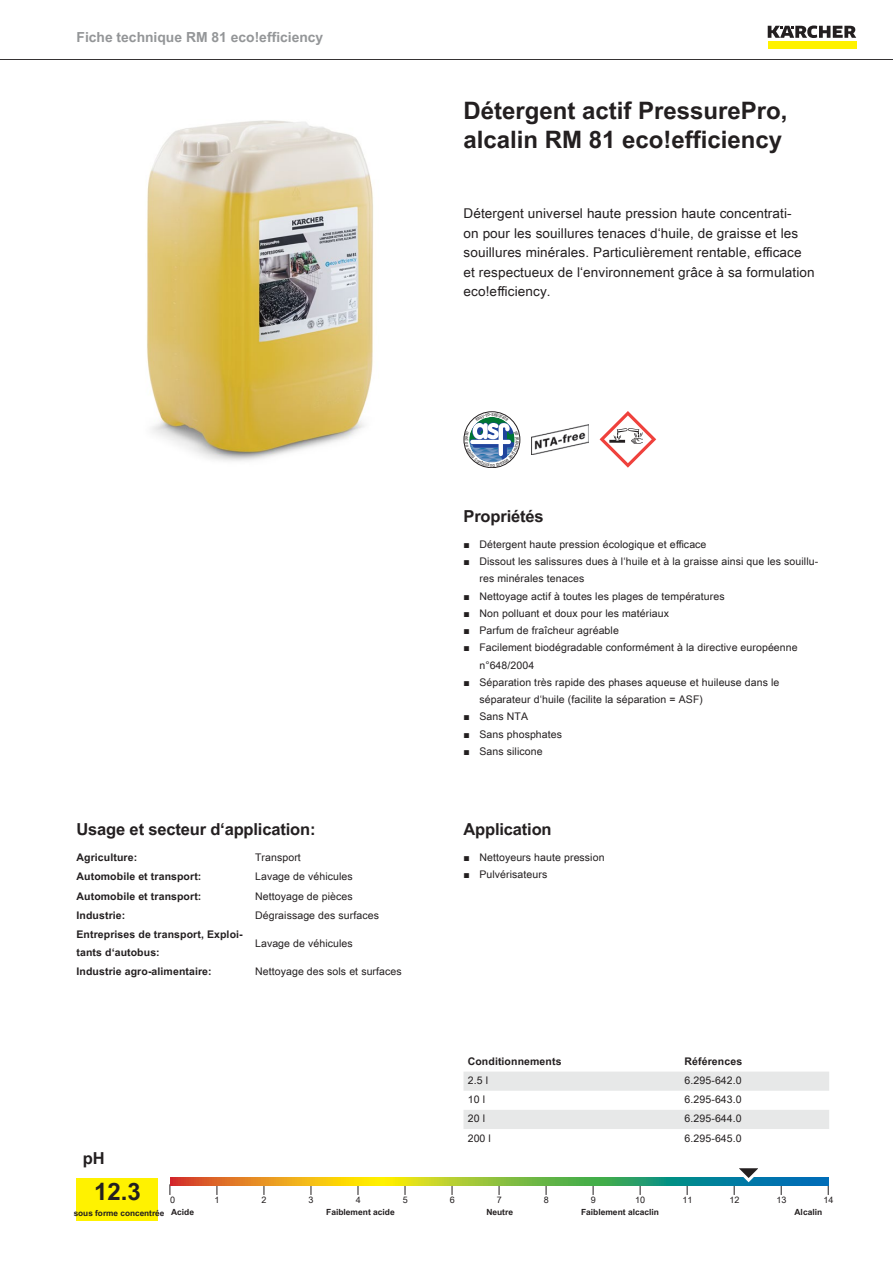
<style>
.page{position:relative;width:893px;height:1263px;background:#fff}
.page>*{position:absolute;margin:0;border:0;box-sizing:border-box;transform-origin:0 0}
.t1{font:700 24px/28.8px "Arial Unicode MS";color:#231f20}
.t2{font:700 16.5px "Arial Unicode MS";letter-spacing:-.01em;color:#231f20}
.t3{font:700 13.8px "Arial Unicode MS";color:#949698}
.t4{font:13.5px/19.5px "Arial Unicode MS";letter-spacing:.01em;color:#231f20}
.t5{font:10.5px/17.2px "Arial Unicode MS";letter-spacing:.01em;color:#231f20}
.t6{font:700 10.5px/17.2px "Arial Unicode MS";letter-spacing:.01em;color:#231f20}
.t7{font:9px "Arial Unicode MS";color:#231f20}
.t8{font:700 8.4px "Arial Unicode MS";color:#231f20}
.t9{font:700 8.25px "Arial Unicode MS";color:#231f20}
.s1{font-family:"Arial"}
.s2{font-size:8.4px}
</style>
<div class="page">
<hr style="left:0;top:59px;width:893px;height:1px;background:#231f20">
<div style="left:768px;top:42px;width:88px;height:7px;background:#fff200"></div>
<svg style="left:768px;top:26px;width:88px;height:12px"></svg>
<img style="left:146px;top:120px;width:227px;height:341px">
<img style="left:531px;top:424px;width:57px;height:30px">
<svg style="left:600px;top:411px;width:56px;height:57px"></svg>
<div style="left:77px;top:1178px;width:81px;height:42px;background:#fff200"></div>
<svg style="left:170px;top:1178px;width:658px;height:8px;background:#8aa446"></svg>
<svg style="left:731px;top:1168px;width:38px;height:27px"></svg>
<svg style="left:463px;top:1072px;width:366px;height:57px"></svg>
<svg style="left:464px;top:412px;width:56px;height:56px"></svg>
<h3 class="t3" style="left:77px;top:27px;width:248px">Fiche technique RM 81 eco!efficiency</h3>
<h1 class="t1" style="left:463px;top:97px;width:326px">Détergent actif PressurePro, alcalin RM 81 eco!efficiency</h1>
<p class="t4" style="left:463px;top:203px;width:353px">Détergent universel haute pression haute concentrati-<br>on pour les souillures tenaces d‘huile, de graisse et les souillures minérales. Particulièrement rentable, efficace et respectueux de l‘environnement grâce à sa formulation eco!efficiency.</p>
<h2 class="t2" style="left:77px;top:817px;width:240px">Usage et secteur d‘application:</h2>
<p class="t6" style="left:77px;top:849px;width:62px">Agriculture:</p>
<p class="t5" style="left:255px;top:848px;width:47px">Transport</p>
<p class="t6" style="left:77px;top:868px;width:126px">Automobile et transport:</p>
<p class="t5" style="left:255px;top:867px;width:99px">Lavage de véhicules</p>
<p class="t6" style="left:77px;top:887px;width:126px">Automobile et transport:</p>
<p class="t5" style="left:255px;top:887px;width:99px">Nettoyage de pièces</p>
<p class="t6" style="left:77px;top:907px;width:50px">Industrie:</p>
<p class="t5" style="left:255px;top:906px;width:125px">Dégraissage des surfaces</p>
<p class="t6" style="left:77px;top:926px;width:168px">Entreprises de transport, Exploi&shy;tants d‘autobus:</p>
<p class="t5" style="left:255px;top:934px;width:99px">Lavage de véhicules</p>
<p class="t6" style="left:77px;top:963px;width:137px">Industrie agro-alimentaire:</p>
<p class="t5" style="left:255px;top:962px;width:148px">Nettoyage des sols et surfaces</p>
<h2 class="t2" style="left:463px;top:504px;width:82px">Propriétés</h2>
<p class="t5" style="left:463px;top:535px;width:244px"><span class="s1">■</span> Détergent haute pression écologique et efficace</p>
<p class="t5" style="left:479px;top:553px;width:340px;text-indent:-16px"><span class="s1">■</span> Dissout les salissures dues à l‘huile et à la graisse ainsi que les souillu&shy;res minérales tenaces</p>
<p class="t5" style="left:463px;top:587px;width:263px"><span class="s1">■</span> Nettoyage actif à toutes les plages de températures</p>
<p class="t5" style="left:463px;top:604px;width:207px"><span class="s1">■</span> Non polluant et doux pour les matériaux</p>
<p class="t5" style="left:463px;top:622px;width:157px"><span class="s1">■</span> Parfum de fraîcheur agréable</p>
<p class="t5" style="left:479px;top:639px;width:320px;text-indent:-16px"><span class="s1">■</span> Facilement biodégradable conformément à la directive européenne n°648/2004</p>
<p class="t5" style="left:479px;top:673px;width:301px;text-indent:-16px"><span class="s1">■</span> Séparation très rapide des phases aqueuse et huileuse dans le séparateur d‘huile (facilite la séparation = ASF)</p>
<p class="t5" style="left:463px;top:708px;width:66px"><span class="s1">■</span> Sans NTA</p>
<p class="t5" style="left:463px;top:725px;width:100px"><span class="s1">■</span> Sans phosphates</p>
<p class="t5" style="left:463px;top:742px;width:81px"><span class="s1">■</span> Sans silicone</p>
<h2 class="t2" style="left:463px;top:817px;width:90px">Application</h2>
<p class="t5" style="left:463px;top:848px;width:143px"><span class="s1">■</span> Nettoyeurs haute pression</p>
<p class="t5" style="left:463px;top:866px;width:85px"><span class="s1">■</span> Pulvérisateurs</p>
<p class="t6" style="left:468px;top:1053px;width:95px">Conditionnements</p>
<p class="t6" style="left:685px;top:1053px;width:59px">Références</p>
<p class="t5" style="left:468px;top:1072px;width:22px">2.5 l</p>
<p class="t5" style="left:685px;top:1072px;width:59px">6.295-642.0</p>
<p class="t5" style="left:468px;top:1091px;width:19px">10 l</p>
<p class="t5" style="left:685px;top:1091px;width:59px">6.295-643.0</p>
<p class="t5" style="left:468px;top:1110px;width:19px">20 l</p>
<p class="t5" style="left:685px;top:1110px;width:59px">6.295-644.0</p>
<p class="t5" style="left:468px;top:1129px;width:25px">200 l</p>
<p class="t5" style="left:685px;top:1129px;width:59px">6.295-645.0</p>
<h2 class="t2" style="left:83px;top:1146px;width:23px">pH</h2>
<h1 class="t1" style="left:94px;top:1178px;width:48px">12.3</h1>
<p class="t7" style="left:170px;top:1193px;width:7px">0</p>
<p class="t7" style="left:215px;top:1193px;width:7px">1</p>
<p class="t7" style="left:262px;top:1193px;width:7px">2</p>
<p class="t7" style="left:309px;top:1193px;width:7px">3</p>
<p class="t7" style="left:356px;top:1193px;width:7px">4</p>
<p class="t7" style="left:403px;top:1193px;width:7px">5</p>
<p class="t7" style="left:450px;top:1193px;width:7px">6</p>
<p class="t7" style="left:497px;top:1193px;width:7px">7</p>
<p class="t7" style="left:544px;top:1193px;width:7px">8</p>
<p class="t7" style="left:591px;top:1193px;width:7px">9</p>
<p class="t7" style="left:635px;top:1193px;width:12px">10</p>
<p class="t7" style="left:682px;top:1193px;width:12px">11</p>
<p class="t7" style="left:729px;top:1193px;width:12px">12</p>
<p class="t7" style="left:776px;top:1193px;width:12px">13</p>
<p class="t7" style="left:823px;top:1193px;width:12px">14</p>
<p class="t9" style="left:74px;top:1207px;width:122px">sous forme concentrée <span class="s2">Acide</span></p>
<p class="t8" style="left:326px;top:1206px;width:70px">Faiblement acide</p>
<p class="t8" style="left:486px;top:1206px;width:28px">Neutre</p>
<p class="t8" style="left:581px;top:1206px;width:79px">Faiblement alcaclin</p>
<p class="t8" style="left:794px;top:1206px;width:29px">Alcalin</p>
</div>
